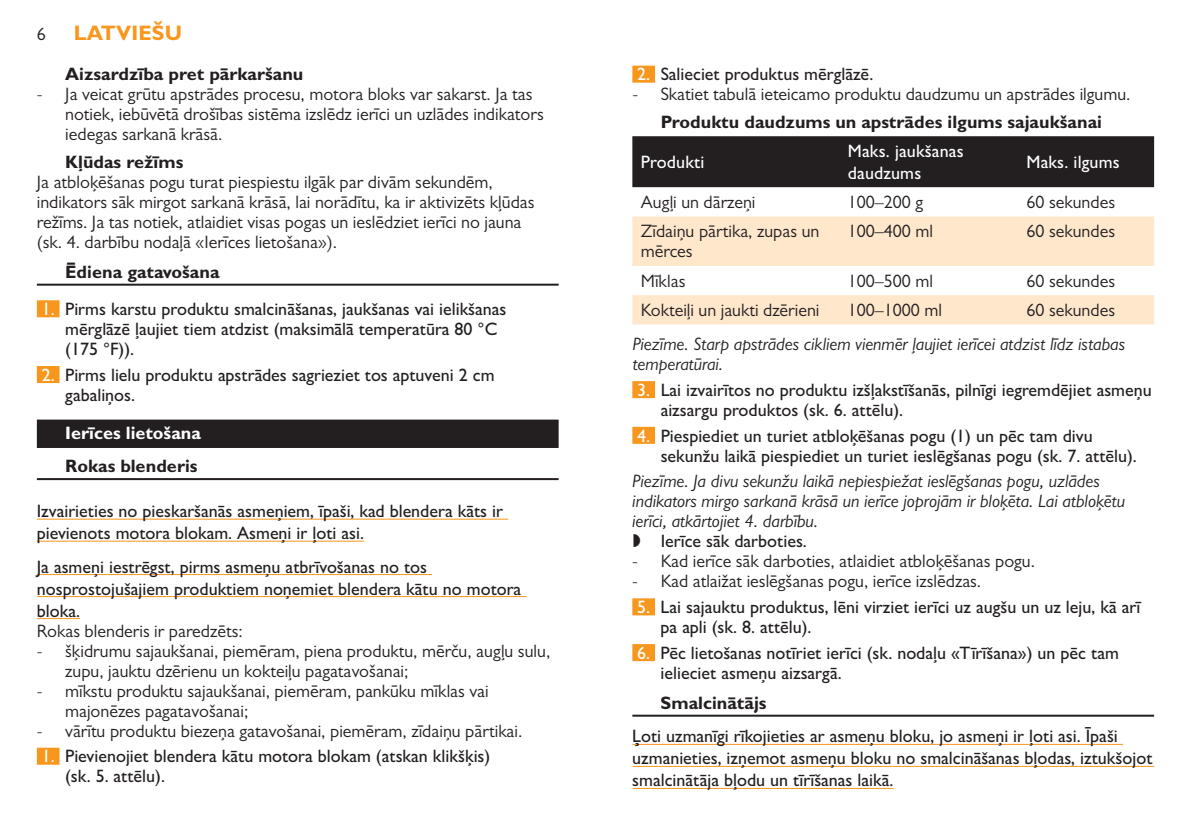
<style>
.page{position:relative;width:1191px;height:840px;background:#fff}
.page>*{position:absolute;margin:0;border:0;box-sizing:border-box;transform-origin:0 0}
.t1{font:700 21px "Gill Sans MT Pro";letter-spacing:.01em;color:#f7971d}
.t2{font:500 18px/20px "Gill Sans MT Pro";color:#231f20}
.t3{font:18px/20px "Gill Sans MT Pro";color:#231f20}
.t4{font:italic 18px/20px "Gill Sans MT Pro";color:#231f20}
.t5{font:700 18px "Gill Sans MT Pro";color:#231f20}
.t6{font:500 18px/21.6px "Gill Sans MT Pro";letter-spacing:.01em;color:#fff}
.t7{font:700 18px "Gill Sans MT Pro";color:#fff}
.s1{color:#fff}
</style>
<div class="page">
<hr style="left:37px;top:283px;width:521px;height:2px;background:#231f20">
<div style="left:37px;top:300px;width:23px;height:17px;background:#f7971d"></div>
<div style="left:37px;top:366px;width:23px;height:17px;background:#f7971d"></div>
<div style="left:37px;top:419px;width:521px;height:28px;background:#231f20"></div>
<hr style="left:37px;top:478px;width:521px;height:2px;background:#231f20">
<hr style="left:37px;top:518px;width:471px;height:1px;background:#f7971d">
<hr style="left:37px;top:540px;width:327px;height:1px;background:#f7971d">
<hr style="left:37px;top:573px;width:395px;height:1px;background:#f7971d">
<hr style="left:37px;top:595px;width:489px;height:1px;background:#f7971d">
<hr style="left:37px;top:617px;width:43px;height:1px;background:#f7971d">
<div style="left:37px;top:747px;width:23px;height:17px;background:#f7971d"></div>
<div style="left:632px;top:66px;width:23px;height:17px;background:#f7971d"></div>
<div style="left:632px;top:381px;width:23px;height:17px;background:#f7971d"></div>
<div style="left:632px;top:426px;width:23px;height:17px;background:#f7971d"></div>
<div style="left:632px;top:598px;width:23px;height:17px;background:#f7971d"></div>
<div style="left:632px;top:643px;width:23px;height:17px;background:#f7971d"></div>
<hr style="left:632px;top:714px;width:522px;height:2px;background:#231f20">
<hr style="left:632px;top:743px;width:491px;height:1px;background:#f7971d">
<hr style="left:632px;top:765px;width:522px;height:1px;background:#f7971d">
<hr style="left:632px;top:787px;width:261px;height:1px;background:#f7971d">
<div style="left:632px;top:136px;width:522px;height:51px;background:#231f20"></div>
<svg style="left:632px;top:216px;width:522px;height:108px;fill:#fee7cb"></svg>
<p class="t3" style="left:37px;top:23px;width:10px">6</p>
<p class="t1" style="left:74px;top:19px;width:110px">Latviešu</p>
<p class="t5" style="left:65px;top:63px;width:240px">Aizsardzība pret pārkaršanu</p>
<p class="t3" style="left:65px;top:84px;width:480px;text-indent:-28px">- Ja veicat grūtu apstrādes procesu, motora bloks var sakarst. Ja tas notiek, iebūvētā drošības sistēma izslēdz ierīci un uzlādes indikators iedegas sarkanā krāsā.</p>
<p class="t5" style="left:65px;top:150px;width:120px">Kļūdas režīms</p>
<p class="t3" style="left:37px;top:171px;width:499px">Ja atbloķēšanas pogu turat piespiestu ilgāk par divām sekundēm, indikators sāk mirgot sarkanā krāsā, lai norādītu, ka ir aktivizēts kļūdas režīms. Ja tas notiek, atlaidiet visas pogas un ieslēdziet ierīci no jauna (sk. 4. darbību nodaļā «Ierīces lietošana»).</p>
<p class="t5" style="left:65px;top:260px;width:156px">Ēdiena gatavošana</p>
<p class="t2" style="left:65px;top:298px;width:443px;text-indent:-23px"><span class="s1">1.</span> Pirms karstu produktu smalcināšanas, jaukšanas vai ielikšanas mērglāzē ļaujiet tiem atdzist (maksimālā temperatūra 80 °C (175 °F)).</p>
<p class="t2" style="left:65px;top:364px;width:431px;text-indent:-23px"><span class="s1">2.</span> Pirms lielu produktu apstrādes sagrieziet tos aptuveni 2 cm gabaliņos.</p>
<p class="t7" style="left:65px;top:422px;width:137px">Ierīces lietošana</p>
<p class="t5" style="left:65px;top:455px;width:134px">Rokas blenderis</p>
<p class="t2" style="left:37px;top:499px;width:468px;line-height:22px">Izvairieties no pieskaršanās asmeņiem, īpaši, kad blendera kāts ir pievienots motora blokam. Asmeņi ir ļoti asi.</p>
<p class="t2" style="left:37px;top:555px;width:486px;line-height:22px">Ja asmeņi iestrēgst, pirms asmeņu atbrīvošanas no tos nosprostojušajiem produktiem noņemiet blendera kātu no motora bloka.</p>
<p class="t3" style="left:37px;top:620px;width:207px">Rokas blenderis ir paredzēts:</p>
<p class="t3" style="left:65px;top:640px;width:486px;text-indent:-28px">- šķidrumu sajaukšanai, piemēram, piena produktu, mērču, augļu sulu, zupu, jauktu dzērienu un kokteiļu pagatavošanai;</p>
<p class="t3" style="left:65px;top:680px;width:425px;text-indent:-28px">- mīkstu produktu sajaukšanai, piemēram, pankūku mīklas vai majonēzes pagatavošanai;</p>
<p class="t3" style="left:37px;top:720px;width:487px">- vārītu produktu biezeņa gatavošanai, piemēram, zīdaiņu pārtikai.</p>
<p class="t2" style="left:65px;top:745px;width:427px;text-indent:-23px"><span class="s1">1.</span> Pievienojiet blendera kātu motora blokam (atskan klikšķis) (sk. 5. attēlu).</p>
<p class="t2" style="left:637px;top:64px;width:238px"><span class="s1">2.</span> Salieciet produktus mērglāzē.</p>
<p class="t3" style="left:632px;top:84px;width:500px">- Skatiet tabulā ieteicamo produktu daudzumu un apstrādes ilgumu.</p>
<p class="t5" style="left:660px;top:110px;width:443px">Produktu daudzums un apstrādes ilgums sajaukšanai</p>
<p class="t6" style="left:641px;top:151px;width:65px">Produkti</p>
<p class="t6" style="left:848px;top:140px;width:117px">Maks. jaukšanas daudzums</p>
<p class="t6" style="left:1026px;top:151px;width:95px">Maks. ilgums</p>
<p class="t3" style="left:641px;top:192px;width:116px">Augļi un dārzeņi</p>
<p class="t3" style="left:848px;top:192px;width:77px">100–200 g</p>
<p class="t3" style="left:1026px;top:192px;width:90px">60 sekundes</p>
<p class="t3" style="left:641px;top:221px;width:180px">Zīdaiņu pārtika, zupas un mērces</p>
<p class="t3" style="left:848px;top:221px;width:87px">100–400 ml</p>
<p class="t3" style="left:1026px;top:221px;width:90px">60 sekundes</p>
<p class="t3" style="left:641px;top:270px;width:46px">Mīklas</p>
<p class="t3" style="left:848px;top:270px;width:87px">100–500 ml</p>
<p class="t3" style="left:1026px;top:270px;width:90px">60 sekundes</p>
<p class="t3" style="left:641px;top:299px;width:180px">Kokteiļi un jaukti dzērieni</p>
<p class="t3" style="left:848px;top:299px;width:96px">100–1000 ml</p>
<p class="t3" style="left:1026px;top:299px;width:90px">60 sekundes</p>
<p class="t4" style="left:632px;top:334px;width:494px">Piezīme. Starp apstrādes cikliem vienmēr ļaujiet ierīcei atdzist līdz istabas temperatūrai.</p>
<p class="t2" style="left:660px;top:379px;width:492px;text-indent:-23px"><span class="s1">3.</span> Lai izvairītos no produktu izšļakstīšanās, pilnīgi iegremdējiet asmeņu aizsargu produktos (sk. 6. attēlu).</p>
<p class="t2" style="left:660px;top:425px;width:477px;text-indent:-23px"><span class="s1">4.</span> Piespiediet un turiet atbloķēšanas pogu (1) un pēc tam divu sekunžu laikā piespiediet un turiet ieslēgšanas pogu (sk. 7. attēlu).</p>
<p class="t4" style="left:632px;top:471px;width:494px">Piezīme. Ja divu sekunžu laikā nepiespiežat ieslēgšanas pogu, uzlādes indikators mirgo sarkanā krāsā un ierīce joprojām ir bloķēta. Lai atbloķētu ierīci, atkārtojiet 4. darbību.</p>
<p class="t2" style="left:660px;top:531px;width:148px">Ierīce sāk darboties.</p>
<p class="t3" style="left:632px;top:551px;width:404px">- Kad ierīce sāk darboties, atlaidiet atbloķēšanas pogu.</p>
<p class="t3" style="left:632px;top:571px;width:350px">- Kad atlaižat ieslēgšanas pogu, ierīce izslēdzas.</p>
<p class="t2" style="left:660px;top:596px;width:481px;text-indent:-23px"><span class="s1">5.</span> Lai sajauktu produktus, lēni virziet ierīci uz augšu un uz leju, kā arī pa apli (sk. 8. attēlu).</p>
<p class="t2" style="left:660px;top:642px;width:460px;text-indent:-23px"><span class="s1">6.</span> Pēc lietošanas notīriet ierīci (sk. nodaļu «Tīrīšana») un pēc tam ielieciet asmeņu aizsargā.</p>
<p class="t5" style="left:660px;top:691px;width:107px">Smalcinātājs</p>
<p class="t2" style="left:632px;top:724px;width:522px;line-height:22px">Ļoti uzmanīgi rīkojieties ar asmeņu bloku, jo asmeņi ir ļoti asi. Īpaši uzmanieties, izņemot asmeņu bloku no smalcināšanas bļodas, iztukšojot smalcinātāja bļodu un tīrīšanas laikā.</p>
</div>
